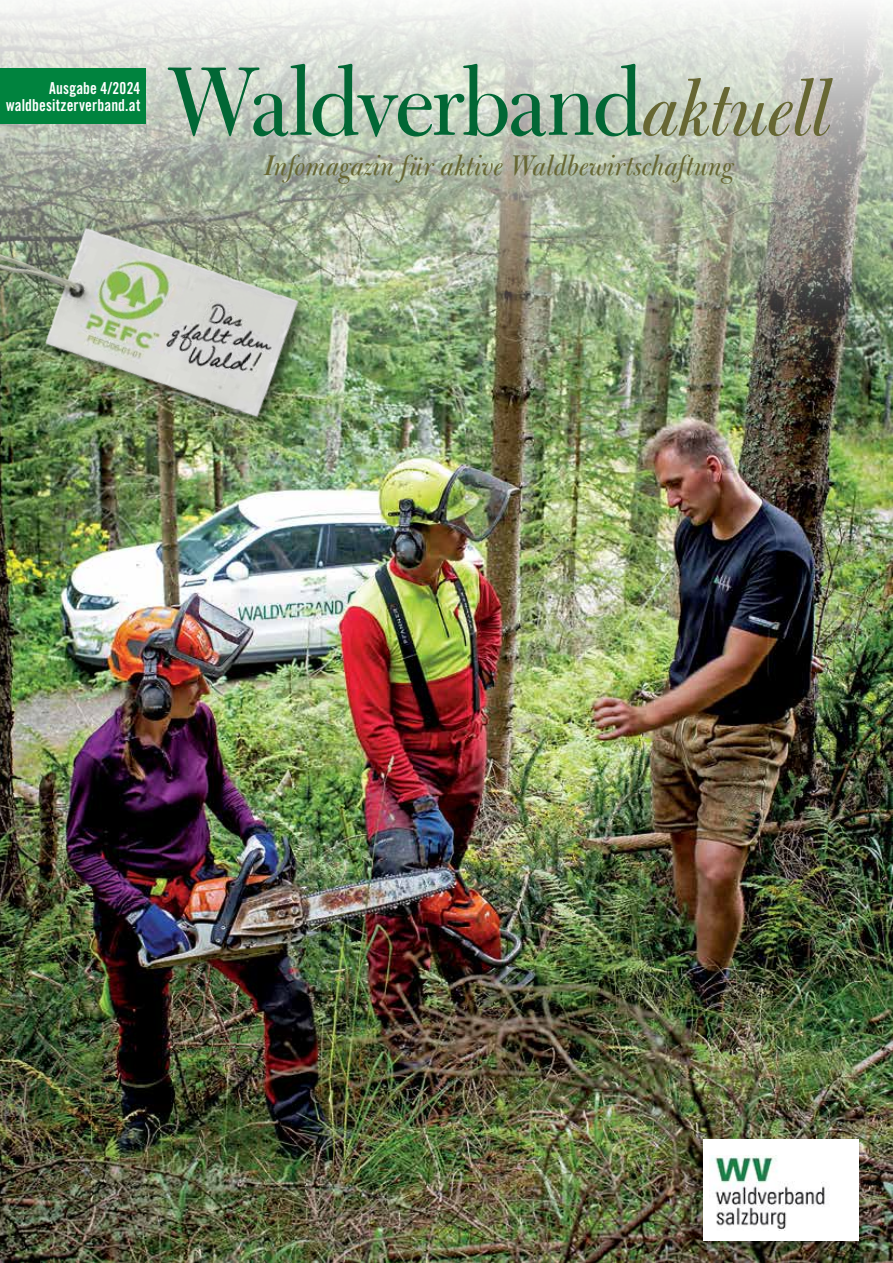
<style>
.page{position:relative;width:893px;height:1263px;background:#fff}
.page>*{position:absolute;margin:0;border:0;box-sizing:border-box;transform-origin:0 0}
.t1{font:108px "Bulmer MT Std Display";letter-spacing:-.02em;color:#016735}
.t2{font:31.5px "Bulmer MT Std Italic Display";letter-spacing:.005em;color:#676733}
.t3{font:16.5px/16.5px "Trade Gothic LT Std Bd Cn 20";letter-spacing:.01em;color:#fff;text-align:right;scale:.93 1}
.s1{font-family:"Bulmer MT Std Italic Display";font-size:87px;color:#676733}
</style>
<div class="page">
<img style="left:0;top:2px;width:893px;height:1261px">
<img style="left:0;top:117px;width:396px;height:384px">
<div style="left:0;top:68px;width:146px;height:56px;background:#00833e"></div>
<div style="left:680px;top:1134px;width:184px;height:129px;background:#000;opacity:.21"></div>
<div style="left:703px;top:1140px;width:156px;height:101px;background:#fff"></div>
<img style="left:711px;top:1155px;width:114px;height:75px">
<p class="t3" style="left:6px;top:80px;width:146px">Ausgabe 4/2024 waldbesitzerverband.at</p>
<h1 class="t1" style="left:167px;top:47px;width:665px">Waldverband<span class="s1">aktuell</span></h1>
<p class="t2" style="left:264px;top:150px;width:471px">Infomagazin für aktive Waldbewirtschaftung</p>
</div>
